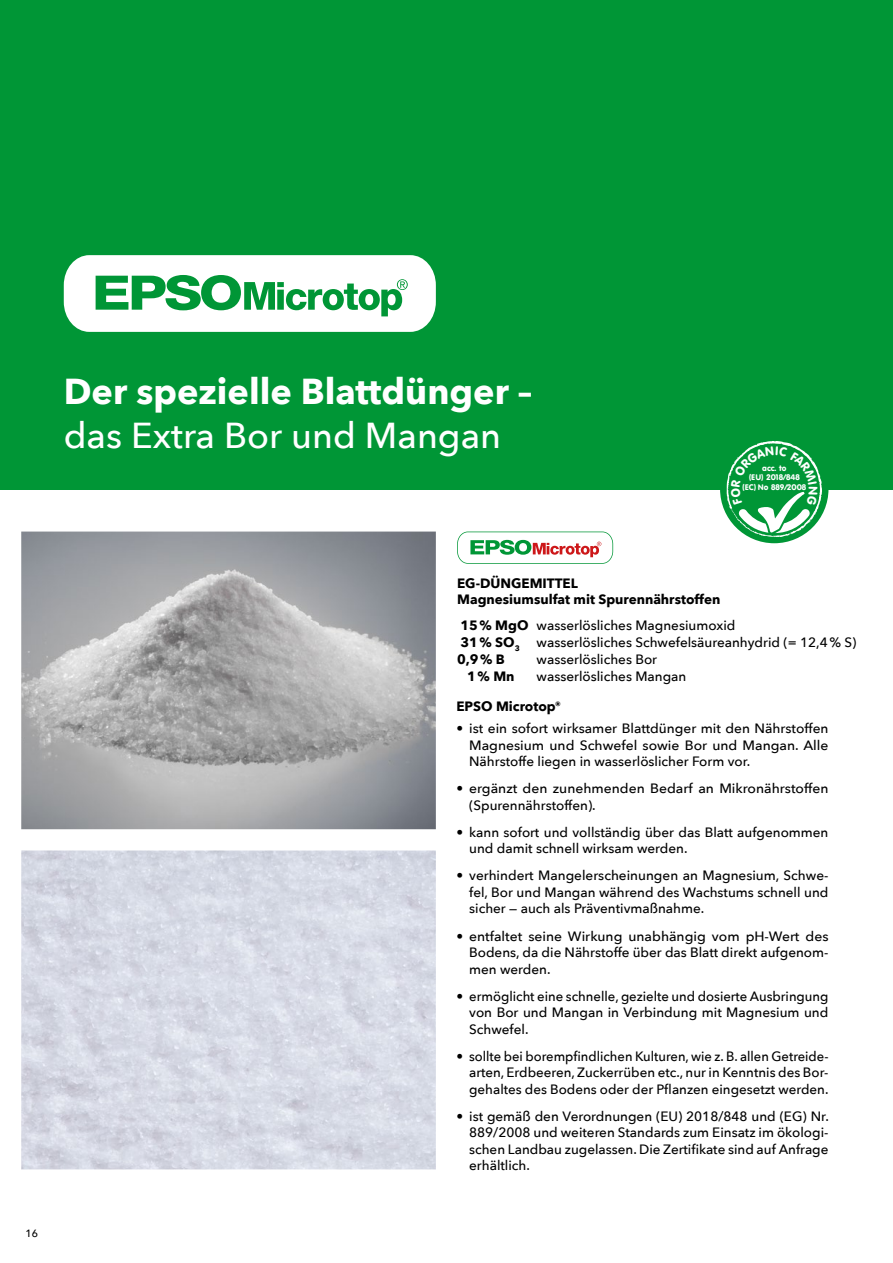
<style>
.page{position:relative;width:893px;height:1263px;background:#fff}
.page>*{position:absolute;margin:0;border:0;box-sizing:border-box;transform-origin:0 0}
.t1{font:700 36px "Avenir Next";color:#fff}
.t2{font:500 36px "Avenir Next";color:#fff}
.t3{font:500 13.5px/16.5px "Avenir Next";color:#000;text-align:justify}
.t4{font:700 13.5px/16.2px "Avenir Next";color:#000}
.t5{font:500 10.5px "Avenir Next";color:#000}
.t6{font:7.95px/9.6px "VAG Rounded BT";color:#fff;text-align:center}
.s1{font-weight:700}
</style>
<div class="page">
<div style="left:0;top:0;width:893px;height:489px;background:#009636"></div>
<svg style="left:64px;top:255px;width:372px;height:77px"></svg>
<img style="left:21px;top:850px;width:415px;height:319px">
<svg style="left:457px;top:531px;width:156px;height:33px"></svg>
<img style="left:21px;top:531px;width:415px;height:298px">
<div style="left:720px;top:435px;width:108px;height:108px;background:#009636;border-radius:50%"></div>
<svg style="left:726px;top:441px;width:96px;height:97px"></svg>
<h1 class="t1" style="left:64px;top:361px;width:470px">Der spezielle Blattdünger –</h1>
<h1 class="t2" style="left:64px;top:404px;width:439px">das Extra Bor und Mangan</h1>
<p class="t6" style="left:742px;top:463px;width:65px">acc. to<br>(EU) 2018/848 (EC) No 889/2008</p>
<p class="t5" style="left:26px;top:1225px;width:14px">16</p>
<p class="t4" style="left:457px;top:574px;width:265px">EG-DÜNGEMITTEL<br>Magnesiumsulfat mit Spurennährstoffen</p>
<p class="t3" style="left:457px;top:616px;width:401px;line-height:17.2px;text-align:left"><span class="s1">15% MgO</span> wasserlösliches Magnesiumoxid<br><span class="s1">31% SO</span><sub>3</sub> wasserlösliches Schwefelsäureanhydrid (= 12,4% S)<br><span class="s1">0,9% B</span></p>
<p class="t3" style="left:537px;top:651px;width:122px">wasserlösliches Bor</p>
<p class="t4" style="left:467px;top:668px;width:49px">1% Mn</p>
<p class="t3" style="left:537px;top:668px;width:151px">wasserlösliches Mangan</p>
<p class="t4" style="left:456px;top:698px;width:106px">EPSO Microtop<sup>®</sup></p>
<p class="t3" style="left:469px;top:719px;width:361px;text-indent:-13px">• ist ein sofort wirksamer Blattdünger mit den Nährstoffen Magnesium und Schwefel sowie Bor und Mangan. Alle Nährstoffe liegen in wasserlöslicher Form vor.</p>
<p class="t3" style="left:469px;top:780px;width:361px;text-indent:-13px">• ergänzt den zunehmenden Bedarf an Mikronährstoffen (Spurennährstoffen).</p>
<p class="t3" style="left:469px;top:823px;width:361px;text-indent:-13px">• kann sofort und vollständig über das Blatt aufgenommen und damit schnell wirksam werden.</p>
<p class="t3" style="left:469px;top:867px;width:361px;text-indent:-13px">• verhindert Mangelerscheinungen an Magnesium, Schwe&shy;fel, Bor und Mangan während des Wachstums schnell und sicher — auch als Präventivmaßnahme.</p>
<p class="t3" style="left:469px;top:927px;width:361px;text-indent:-13px">• entfaltet seine Wirkung unabhängig vom pH-Wert des Bodens, da die Nährstoffe über das Blatt direkt aufgenom&shy;men werden.</p>
<p class="t3" style="left:469px;top:987px;width:361px;text-indent:-13px">• ermöglicht eine schnelle, gezielte und dosierte Ausbringung von Bor und Mangan in Verbindung mit Magnesium und Schwefel.</p>
<p class="t3" style="left:469px;top:1047px;width:361px;text-indent:-13px">• sollte bei borempfindlichen Kulturen, wie z. B. allen Getreide&shy;arten, Erdbeeren, Zuckerrüben etc., nur in Kenntnis des Bor&shy;gehaltes des Bodens oder der Pflanzen eingesetzt werden.</p>
<p class="t3" style="left:469px;top:1107px;width:361px;text-indent:-13px">• ist gemäß den Verordnungen (EU) 2018/848 und (EG) Nr.<br>889/2008 und weiteren Standards zum Einsatz im ökologi&shy;schen Landbau zugelassen. Die Zertifikate sind auf Anfrage erhältlich.</p>
</div>
